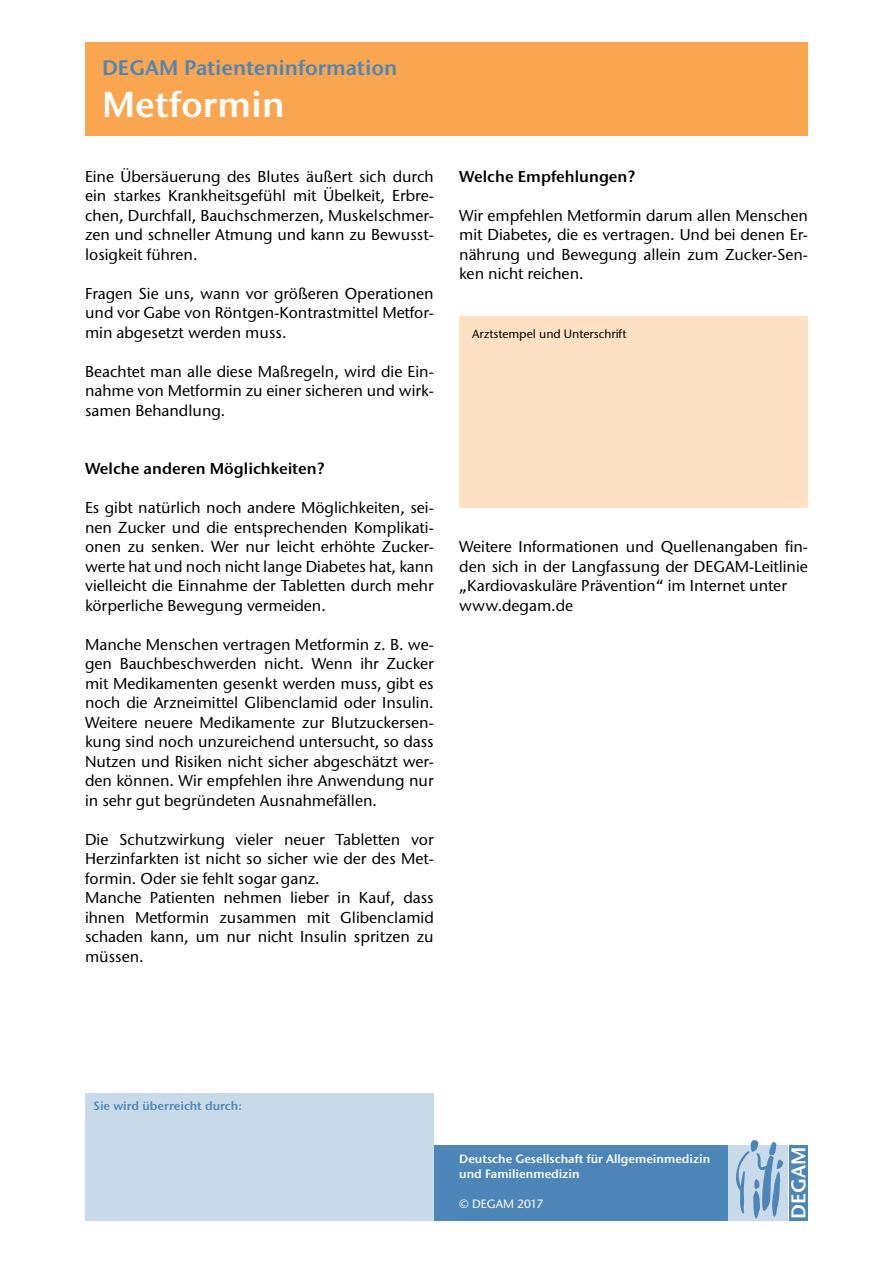
<style>
.page{position:relative;width:893px;height:1263px;background:#fff}
.page>*{position:absolute;margin:0;border:0;box-sizing:border-box;transform-origin:0 0}
.t1{font:600 36px "Stone Sans ITC Pro";color:#fff}
.t2{font:600 21px "Stone Sans ITC Pro";color:#4c86b8}
.t3{font:600 19.8px "Stone Sans ITC Pro";letter-spacing:.005em;color:#fff}
.t4{font:500 15.75px/19.5px "Stone Sans ITC Std";color:#000;text-align:justify}
.t5{font:600 15.75px "Stone Sans ITC Pro";color:#000}
.t6{font:600 12px/15px "Stone Sans ITC Pro";color:#fff}
.t7{font:500 12px "Stone Sans ITC Std";color:#000}
.t8{font:600 12px "Stone Sans ITC Pro";color:#4c86b8}
.t9{font:500 12px "Stone Sans ITC Std";color:#fff}
</style>
<div class="page">
<div style="left:85px;top:1145px;width:642px;height:75px;background:#4c86b8"></div>
<div style="left:728px;top:1145px;width:59px;height:75px;background:#c9dbea"></div>
<div style="left:789px;top:1145px;width:19px;height:75px;background:#4c86b8"></div>
<svg style="left:736px;top:1140px;width:47px;height:78px"></svg>
<div style="left:85px;top:43px;width:723px;height:93px;background:#faa54f"></div>
<div style="left:459px;top:316px;width:349px;height:192px;background:#fee1c2"></div>
<div style="left:85px;top:1093px;width:349px;height:127px;background:#c9dbea"></div>
<h2 class="t2" style="left:102px;top:54px;width:297px">DEGAM Patienteninformation</h2>
<h1 class="t1" style="left:102px;top:82px;width:184px">Metformin</h1>
<p class="t4" style="left:85px;top:166px;width:350px">Eine Übersäuerung des Blutes äußert sich durch ein starkes Krankheitsgefühl mit Übelkeit, Erbre&shy;chen, Durchfall, Bauchschmerzen, Muskelschmer&shy;zen und schneller Atmung und kann zu Bewusst&shy;losigkeit führen.</p>
<p class="t4" style="left:85px;top:283px;width:350px">Fragen Sie uns, wann vor größeren Operationen und vor Gabe von Röntgen-Kontrastmittel Metfor&shy;min abgesetzt werden muss.</p>
<p class="t4" style="left:85px;top:361px;width:350px">Beachtet man alle diese Maßregeln, wird die Ein&shy;nahme von Metformin zu einer sicheren und wirk&shy;samen Behandlung.</p>
<p class="t5" style="left:85px;top:459px;width:241px">Welche anderen Möglichkeiten?</p>
<p class="t4" style="left:85px;top:498px;width:350px">Es gibt natürlich noch andere Möglichkeiten, sei&shy;nen Zucker und die entsprechenden Komplikati&shy;onen zu senken. Wer nur leicht erhöhte Zucker&shy;werte hat und noch nicht lange Diabetes hat, kann vielleicht die Einnahme der Tabletten durch mehr körperliche Bewegung vermeiden.</p>
<p class="t4" style="left:85px;top:634px;width:350px">Manche Menschen vertragen Metformin z. B. we&shy;gen Bauchbeschwerden nicht. Wenn ihr Zucker mit Medikamenten gesenkt werden muss, gibt es noch die Arzneimittel Glibenclamid oder Insulin.<br>Weitere neuere Medikamente zur Blutzuckersen&shy;kung sind noch unzureichend untersucht, so dass Nutzen und Risiken nicht sicher abgeschätzt wer&shy;den können. Wir empfehlen ihre Anwendung nur in sehr gut begründeten Ausnahmefällen.</p>
<p class="t4" style="left:85px;top:829px;width:350px;text-align:left">Die Schutzwirkung vieler neuer Tabletten vor Herzinfarkten ist nicht so sicher wie der des Met&shy;formin. Oder sie fehlt sogar ganz.<br>Manche Patienten nehmen lieber in Kauf, dass ihnen Metformin zusammen mit Glibenclamid schaden kann, um nur nicht Insulin spritzen zu müssen.</p>
<p class="t5" style="left:459px;top:166px;width:178px">Welche Empfehlungen?</p>
<p class="t4" style="left:459px;top:205px;width:350px">Wir empfehlen Metformin darum allen Menschen mit Diabetes, die es vertragen. Und bei denen Er&shy;nährung und Bewegung allein zum Zucker-Sen&shy;ken nicht reichen.</p>
<p class="t7" style="left:472px;top:326px;width:156px">Arztstempel und Unterschrift</p>
<p class="t4" style="left:459px;top:537px;width:350px;text-align:left">Weitere Informationen und Quellenangaben fin&shy;den sich in der Langfassung der DEGAM-Leitlinie „Kardiovaskuläre Prävention“ im Internet unter www.degam.de</p>
<p class="t8" style="left:94px;top:1098px;width:150px">Sie wird überreicht durch:</p>
<p class="t6" style="left:459px;top:1152px;width:253px">Deutsche Gesellschaft für Allgemeinmedizin und Familienmedizin</p>
<p class="t9" style="left:459px;top:1197px;width:86px">© DEGAM 2017</p>
<p class="t3" style="left:786px;top:1219px;width:74px;rotate:-90deg">DEGAM</p>
</div>
